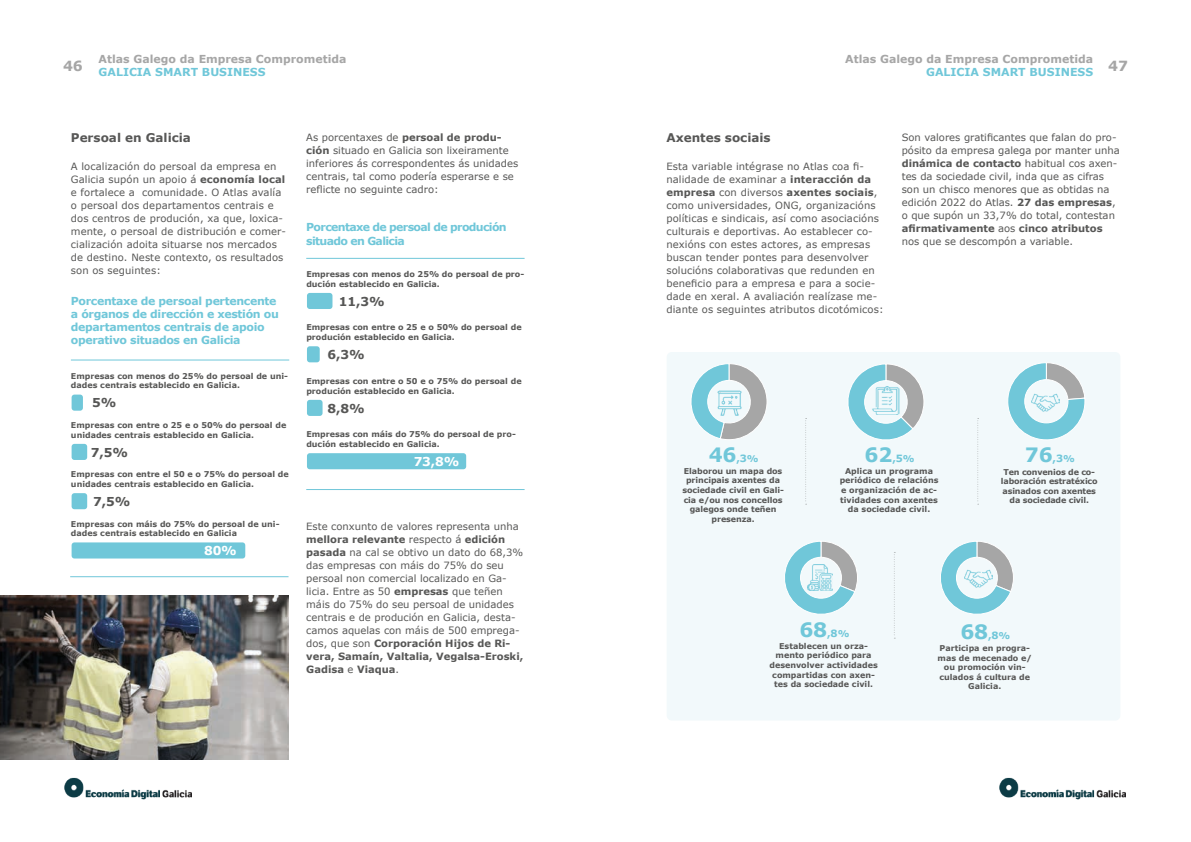
<style>
.page{position:relative;width:1191px;height:842px;background:#fff}
.page>*{position:absolute;margin:0;border:0;box-sizing:border-box;transform-origin:0 0}
.t1{font:700 19.8px "Verdana";letter-spacing:-.01em;color:#70c7d9}
.t2{font:700 14px "Verdana";color:#a6a6a6}
.t3{font:700 12.3px "Verdana";color:#575756}
.t4{font:700 12.3px "Verdana";color:#fff}
.t5{font:700 12px "Verdana";color:#575756}
.t6{font:700 11px/13.2px "Verdana";letter-spacing:-.03em;color:#70c7d9}
.t7{font:700 11px "Verdana";color:#a6a6a6}
.t8{font:700 11px/13.2px "Verdana";letter-spacing:-.06em;color:#70c7d9}
.t9{font:700 11px "Verdana";color:#70c7d9}
.t10{font:10px/13px "Verdana";letter-spacing:.01em;color:#575756}
.t11{font:700 8px/9.6px "Verdana";color:#575756}
.t12{font:700 8px/9.6px "Verdana";letter-spacing:-.02em;color:#575756;text-align:center}
.s1{font-weight:700}
.s2{font-size:10px}
.s3{font-size:9.3px}
</style>
<div class="page">
<img style="left:64px;top:777px;width:127px;height:23px">
<img style="left:999px;top:777px;width:126px;height:23px">
<div style="left:72px;top:395px;width:11px;height:16px;background:#70c7d9;border-radius:3px"></div>
<div style="left:307px;top:293px;width:25px;height:16px;background:#70c7d9;border-radius:3px"></div>
<hr style="left:71px;top:359px;width:218px;height:1px;background:#70c7d9">
<hr style="left:306px;top:258px;width:218px;height:1px;background:#70c7d9">
<hr style="left:306px;top:489px;width:218px;height:1px;background:#70c7d9">
<hr style="left:70px;top:576px;width:218px;height:1px;background:#70c7d9">
<div style="left:72px;top:444px;width:15px;height:16px;background:#70c7d9;border-radius:3px"></div>
<div style="left:72px;top:493px;width:15px;height:16px;background:#70c7d9;border-radius:3px"></div>
<div style="left:72px;top:542px;width:173px;height:16px;background:#70c7d9;border-radius:3px"></div>
<div style="left:307px;top:346px;width:13px;height:16px;background:#70c7d9;border-radius:3px"></div>
<div style="left:307px;top:400px;width:15px;height:16px;background:#70c7d9;border-radius:3px"></div>
<div style="left:307px;top:453px;width:159px;height:16px;background:#70c7d9;border-radius:3px"></div>
<div style="left:666px;top:352px;width:454px;height:368px;background:#f2f9fb;border-radius:5px"></div>
<svg style="left:805px;top:418px;width:1px;height:87px"></svg>
<svg style="left:977px;top:418px;width:1px;height:87px"></svg>
<svg style="left:894px;top:552px;width:1px;height:87px"></svg>
<svg style="left:691px;top:364px;width:76px;height:76px"></svg>
<svg style="left:848px;top:364px;width:76px;height:76px"></svg>
<svg style="left:1008px;top:363px;width:77px;height:77px"></svg>
<svg style="left:785px;top:541px;width:73px;height:73px"></svg>
<svg style="left:940px;top:541px;width:73px;height:73px"></svg>
<img style="left:0;top:595px;width:288px;height:165px">
<p class="t7" style="left:99px;top:51px;width:249px">Atlas Galego da Empresa Comprometida</p>
<p class="t9" style="left:99px;top:64px;width:168px">GALICIA SMART BUSINESS</p>
<p class="t7" style="left:845px;top:51px;width:249px">Atlas Galego da Empresa Comprometida</p>
<p class="t9" style="left:926px;top:64px;width:168px">GALICIA SMART BUSINESS</p>
<h2 class="t2" style="left:63px;top:56px;width:21px">46</h2>
<h2 class="t2" style="left:1108px;top:56px;width:21px">47</h2>
<p class="t5" style="left:71px;top:130px;width:122px">Persoal en Galicia</p>
<p class="t10" style="left:71px;top:159px;width:217px">A localización do persoal da empresa en Galicia supón un apoio á <span class="s1">economía local </span>e fortalece a comunidade. O Atlas avalía o persoal dos departamentos centrais e dos centros de produción, xa que, loxica&shy;mente, o persoal de distribución e comer&shy;cialización adoita situarse nos mercados de destino. Neste contexto, os resultados son os seguintes:</p>
<p class="t6" style="left:71px;top:294px;width:209px">Porcentaxe de persoal pertencente a órganos de dirección e xestión ou departamentos centrais de apoio operativo situados en Galicia</p>
<p class="t11" style="left:71px;top:371px;width:218px">Empresas con menos do 25% do persoal de uni&shy;dades centrais establecido en Galicia.</p>
<p class="t3" style="left:92px;top:394px;width:26px">5%</p>
<p class="t11" style="left:71px;top:420px;width:217px">Empresas con entre o 25 e o 50% do persoal de unidades centrais establecido en Galicia.</p>
<p class="t3" style="left:91px;top:443px;width:39px">7,5%</p>
<p class="t11" style="left:71px;top:469px;width:219px">Empresas con entre el 50 e o 75% do persoal de unidades centrais establecido en Galicia.</p>
<p class="t3" style="left:93px;top:493px;width:39px">7,5%</p>
<p class="t11" style="left:71px;top:519px;width:210px">Empresas con máis do 75% do persoal de uni&shy;dades centrais establecido en Galicia</p>
<p class="t4" style="left:204px;top:542px;width:34px">80%</p>
<p class="t10" style="left:306px;top:131px;width:213px">As porcentaxes de <span class="s1">persoal de produ&shy;ción</span> situado en Galicia son lixeiramente inferiores ás correspondentes ás unidades centrais, tal como podería esperarse e se reflicte no seguinte cadro:</p>
<p class="t8" style="left:306px;top:220px;width:202px">Porcentaxe de persoal de produción situado en Galicia</p>
<p class="t11" style="left:306px;top:269px;width:219px">Empresas con menos do 25% do persoal de pro&shy;dución establecido en Galicia.</p>
<p class="t3" style="left:339px;top:292px;width:47px">11,3%</p>
<p class="t11" style="left:306px;top:323px;width:217px">Empresas con entre o 25 e o 50% do persoal de produción establecido en Galicia.</p>
<p class="t3" style="left:327px;top:346px;width:39px">6,3%</p>
<p class="t11" style="left:306px;top:376px;width:217px">Empresas con entre o 50 e o 75% do persoal de produción establecido en Galicia.</p>
<p class="t3" style="left:327px;top:399px;width:39px">8,8%</p>
<p class="t11" style="left:306px;top:429px;width:211px">Empresas con máis do 75% do persoal de pro&shy;dución establecido en Galicia.</p>
<p class="t4" style="left:414px;top:453px;width:47px">73,8%</p>
<p class="t10" style="left:306px;top:520px;width:219px">Este conxunto de valores representa unha <span class="s1">mellora relevante</span> respecto á <span class="s1">edición pasada</span> na cal se obtivo un dato do 68,3% das empresas con máis do 75% do seu persoal non comercial localizado en Ga&shy;licia. Entre as 50 <span class="s1">empresas</span> que teñen máis do 75% do seu persoal de unidades centrais e de produción en Galicia, desta&shy;camos aquelas con máis de 500 emprega&shy;dos, que son <span class="s1">Corporación Hijos de Ri&shy;vera, Samaín, Valtalia, Vegalsa-Eroski, Gadisa</span> e <span class="s1">Viaqua</span>.</p>
<p class="t5" style="left:666px;top:130px;width:106px">Axentes sociais</p>
<p class="t10" style="left:666px;top:159px;width:219px">Esta variable intégrase no Atlas coa fi&shy;nalidade de examinar a <span class="s1">interacción da empresa</span> con diversos <span class="s1">axentes sociais</span>, como universidades, ONG, organizacións políticas e sindicais, así como asociacións culturais e deportivas. Ao establecer co&shy;nexións con estes actores, as empresas buscan tender pontes para desenvolver solucións colaborativas que redunden en beneficio para a empresa e para a socie&shy;dade en xeral. A avaliación realízase me&shy;diante os seguintes atributos dicotómicos:</p>
<p class="t10" style="left:901px;top:131px;width:219px">Son valores gratificantes que falan do pro&shy;pósito da empresa galega por manter unha <span class="s1">dinámica de contacto</span> habitual cos axen&shy;tes da sociedade civil, inda que as cifras son un chisco menores que as obtidas na edición 2022 do Atlas. <span class="s1">27 das empresas</span>, o que supón un 33,7% do total, contestan <span class="s1">afirmativamente</span> aos <span class="s1">cinco atributos </span>nos que se descompón a variable.</p>
<h1 class="t1" style="left:708px;top:441px;width:52px">46<span class="s2">,3</span><span class="s3">%</span></h1>
<p class="t11" style="left:682px;top:466px;width:103px;text-align:center">Elaborou un mapa dos principais axentes da sociedade civil en Gali&shy;cia e/ou nos concellos galegos onde teñen presenza.</p>
<h1 class="t1" style="left:864px;top:441px;width:52px">62<span class="s2">,5</span><span class="s3">%</span></h1>
<p class="t11" style="left:839px;top:466px;width:100px;text-align:center">Aplica un programa periódico de relacións e organización de ac&shy;tividades con axentes da sociedade civil.</p>
<h1 class="t1" style="left:1024px;top:441px;width:52px">76<span class="s2">,3</span><span class="s3">%</span></h1>
<p class="t12" style="left:1001px;top:467px;width:98px">Ten convenios de co&shy;laboración estratéxico asinados con axentes da sociedade civil.</p>
<h1 class="t1" style="left:799px;top:616px;width:52px">68<span class="s2">,8</span><span class="s3">%</span></h1>
<p class="t11" style="left:769px;top:641px;width:110px;text-align:center">Establecen un orza&shy;mento periódico para desenvolver actividades compartidas con axen&shy;tes da sociedade civil.</p>
<h1 class="t1" style="left:960px;top:618px;width:52px">68<span class="s2">,8</span><span class="s3">%</span></h1>
<p class="t11" style="left:937px;top:643px;width:96px;text-align:center">Participa en progra&shy;mas de mecenado e/ ou promoción vin&shy;culados á cultura de<br>Galicia.</p>
</div>
